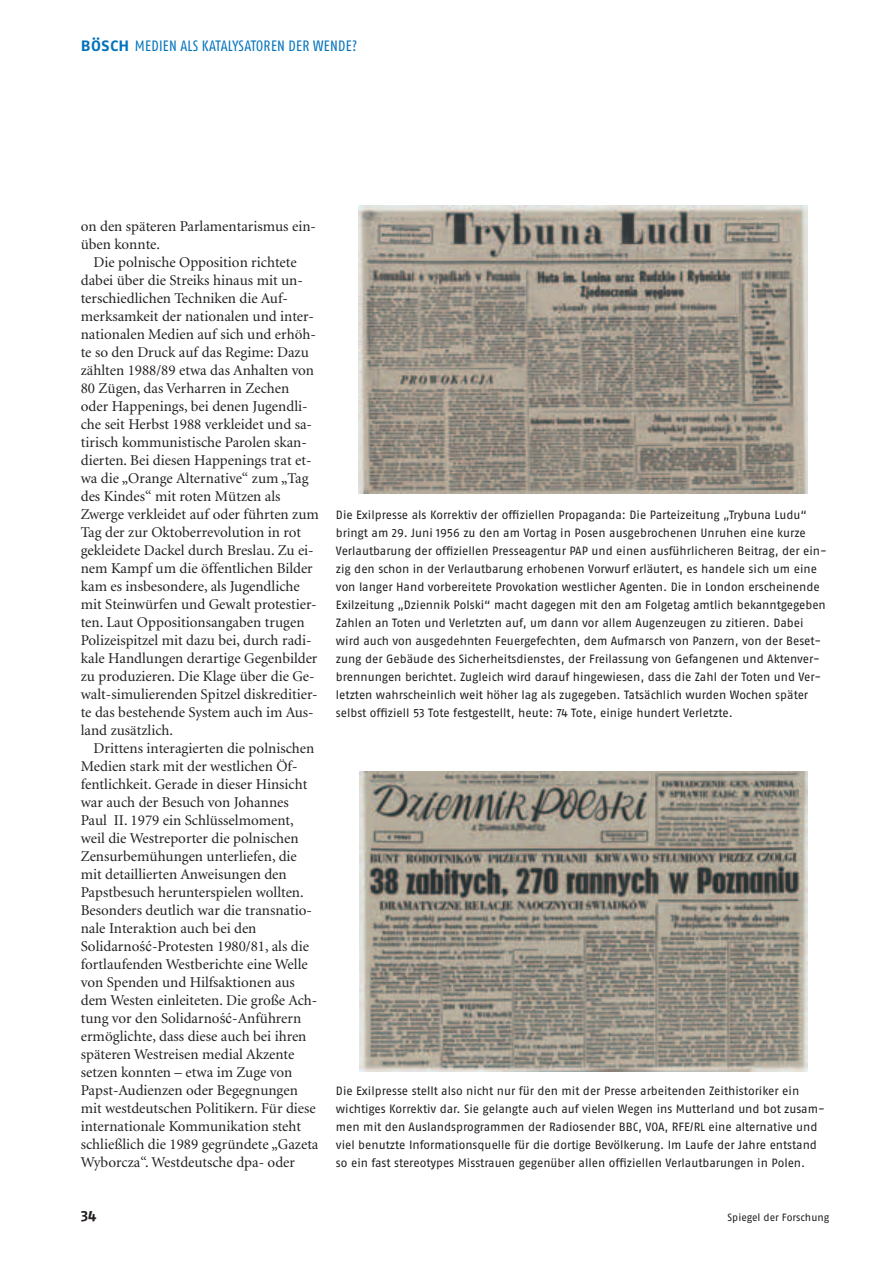
<style>
.page{position:relative;width:893px;height:1263px;background:#fff}
.page>*{position:absolute;margin:0;border:0;box-sizing:border-box;transform-origin:0 0}
.t1{font:15px/18px "Minion";color:#231f20}
.t2{font:15px "Fago Co Regular Lf";letter-spacing:.02em;color:#0072bc}
.t3{font:15px "Fago No Bold Lf";color:#231f20}
.t4{font:12px/18px "Fago No Regular LF";letter-spacing:-.005em;color:#231f20}
.t5{font:10.5px "Fago No Regular LF";letter-spacing:-.005em;color:#231f20}
.s1{font-family:"Fago Ex Bold Lf"}
.s2{font-family:"Times New Roman"}
</style>
<div class="page">
<img style="left:358px;top:206px;width:449px;height:288px">
<img style="left:359px;top:771px;width:449px;height:300px">
<p class="t2" style="left:81px;top:37px;width:166px"><span class="s1">Bösch</span> MEDIEN ALS KATALYSATOREN</p>
<p class="t2" style="left:289px;top:37px;width:43px">DER WENDE</p>
<p class="t2" style="left:352px;top:37px;width:7px">?</p>
<p class="t1" style="left:81px;top:218px;width:237px">on den späteren Parlamentarismus ein&shy;üben konnte.</p>
<p class="t1" style="left:81px;top:254px;width:240px;text-indent:13px">Die polnische Opposition richtete dabei über die Streiks hinaus mit un&shy;terschiedlichen Techniken die Auf&shy;merksamkeit der nationalen und inter&shy;nationalen Medien auf sich und erhöh&shy;te so den Druck auf das Regime: Dazu zählten 1988/89 etwa das Anhalten von 80 Zügen, das Verharren in Zechen oder Happenings, bei denen Jugendli&shy;che seit Herbst 1988 verkleidet und sa&shy;tirisch kommunistische Parolen skan&shy;dierten. Bei diesen Happenings trat et&shy;wa die „Orange Alternative“ zum „Tag des Kindes“ mit roten Mützen als Zwerge verkleidet auf oder führten zum Tag der zur Oktoberrevolution in rot gekleidete Dackel durch Breslau. Zu ei&shy;nem Kampf um die öffentlichen Bilder kam es insbesondere, als Jugendliche mit Steinwürfen und Gewalt protestier&shy;ten. Laut Oppositionsangaben trugen Polizeispitzel mit dazu bei, durch radi&shy;kale Handlungen derartige Gegenbilder zu produzieren. Die Klage über die Ge&shy;walt-simulierenden Spitzel diskreditier&shy;te das bestehende System auch im Aus&shy;land zusätzlich.</p>
<p class="t1" style="left:81px;top:740px;width:239px;text-indent:13px">Drittens interagierten die polnischen Medien stark mit der westlichen Öf&shy;fentlichkeit. Gerade in dieser Hinsicht war auch der Besuch von Johannes Paul II. 1979 ein Schlüsselmoment, weil die Westreporter die polnischen Zensurbemühungen unterliefen, die mit detaillierten Anweisungen den Papstbesuch herunterspielen wollten.<br>Besonders deutlich war die transnatio&shy;nale Interaktion auch bei den Solidarno<span class="s2">ść</span>-Protesten 1980/81, als die fortlaufenden Westberichte eine Welle von Spenden und Hilfsaktionen aus dem Westen einleiteten. Die große Ach&shy;tung vor den Solidarno<span class="s2">ść</span>-Anführern ermöglichte, dass diese auch bei ihren späteren Westreisen medial Akzente setzen konnten – etwa im Zuge von Papst-Audienzen oder Begegnungen mit westdeutschen Politikern. Für diese internationale Kommunikation steht schließlich die 1989 gegründete „Gazeta Wyborcza“. Westdeutsche dpa- oder</p>
<p class="t4" style="left:336px;top:506px;width:492px">Die Exilpresse als Korrektiv der offiziellen Propaganda: Die Parteizeitung „Trybuna Ludu“ bringt am 29. Juni 1956 zu den am Vortag in Posen ausgebrochenen Unruhen eine kurze Verlautbarung der offiziellen Presseagentur PAP und einen ausführlicheren Beitrag, der ein&shy;zig den schon in der Verlautbarung erhobenen Vorwurf erläutert, es handele sich um eine von langer Hand vorbereitete Provokation westlicher Agenten. Die in London erscheinende Exilzeitung „Dziennik Polski“ macht dagegen mit den am Folgetag amtlich bekanntgegeben Zahlen an Toten und Verletzten auf, um dann vor allem Augenzeugen zu zitieren. Dabei wird auch von ausgedehnten Feuergefechten, dem Aufmarsch von Panzern, von der Beset&shy;zung der Gebäude des Sicherheitsdienstes, der Freilassung von Gefangenen und Aktenver&shy;brennungen berichtet. Zugleich wird darauf hingewiesen, dass die Zahl der Toten und Ver&shy;letzten wahrscheinlich weit höher lag als zugegeben. Tatsächlich wurden Wochen später selbst offiziell 53 Tote festgestellt, heute: 74 Tote, einige hundert Verletzte.</p>
<p class="t4" style="left:336px;top:1082px;width:490px">Die Exilpresse stellt also nicht nur für den mit der Presse arbeitenden Zeithistoriker ein wichtiges Korrektiv dar. Sie gelangte auch auf vielen Wegen ins Mutterland und bot zusam&shy;men mit den Auslandsprogrammen der Radiosender BBC, VOA, RFE/RL eine alternative und viel benutzte Informationsquelle für die dortige Bevölkerung. Im Laufe der Jahre entstand so ein fast stereotypes Misstrauen gegenüber allen offiziellen Verlautbarungen in Polen.</p>
<p class="t3" style="left:81px;top:1207px;width:17px">34</p>
<p class="t5" style="left:727px;top:1211px;width:103px">Spiegel der Forschung</p>
</div>
